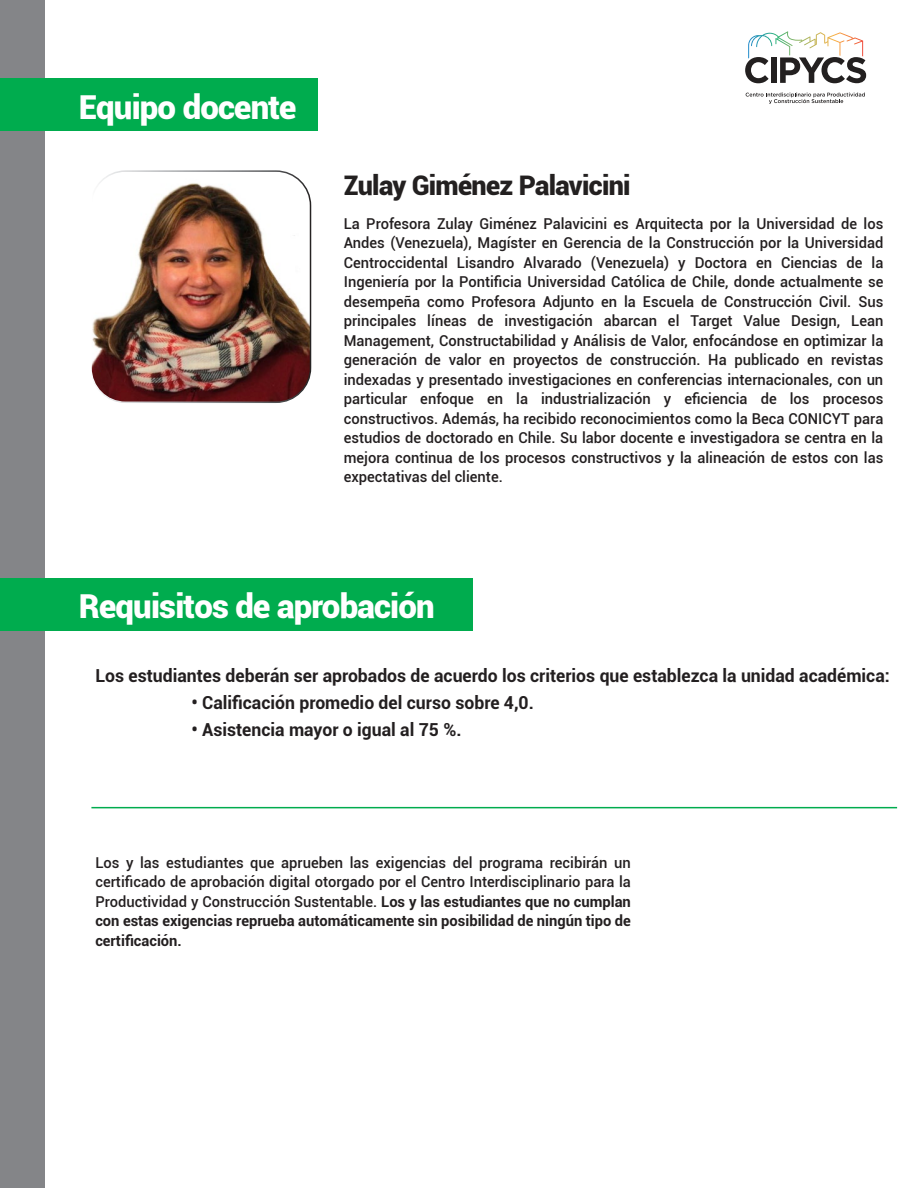
<style>
.page{position:relative;width:918px;height:1188px;background:#fff}
.page>*{position:absolute;margin:0;border:0;box-sizing:border-box;transform-origin:0 0}
.t1{font:900 33px "Roboto";letter-spacing:-.025em;color:#fff}
.t2{font:900 27px "Roboto";letter-spacing:-.025em;color:#232020}
.t3{font:700 18px "Roboto";color:#231f20}
.t4{font:500 15px/19.5px "Roboto";color:#231f20;text-align:justify}
.s1{font-weight:700}
</style>
<div class="page">
<div style="left:0;top:0;width:45px;height:1188px;background:#848588"></div>
<div style="left:0;top:78px;width:318px;height:53px;background:#00ac4e"></div>
<div style="left:0;top:579px;width:472px;height:52px;background:#00ac4e"></div>
<svg style="left:745px;top:31px;width:121px;height:52px"></svg>
<svg style="left:746px;top:93px;width:119px;height:11px"></svg>
<hr style="left:91px;top:807px;width:806px;height:1px;background:#00ac4e">
<img style="left:93px;top:173px;width:218px;height:229px">
<div style="left:90px;top:170px;width:221px;height:233px;border:2px solid #fff;border-radius:34px"></div>
<h1 class="t1" style="left:79px;top:84px;width:219px">Equipo docente</h1>
<h2 class="t2" style="left:344px;top:166px;width:288px">Zulay Giménez Palavicini</h2>
<p class="t4" style="left:344px;top:213px;width:541px">La Profesora Zulay Giménez Palavicini es Arquitecta por la Universidad de los Andes (Venezuela), Magíster en Gerencia de la Construcción por la Universidad Centroccidental Lisandro Alvarado (Venezuela) y Doctora en Ciencias de la Ingeniería por la Pontificia Universidad Católica de Chile, donde actualmente se desempeña como Profesora Adjunto en la Escuela de Construcción Civil. Sus principales líneas de investigación abarcan el Target Value Design, Lean Management, Constructabilidad y Análisis de Valor, enfocándose en optimizar la generación de valor en proyectos de construcción. Ha publicado en revistas indexadas y presentado investigaciones en conferencias internacionales, con un particular enfoque en la industrialización y eficiencia de los procesos constructivos. Además, ha recibido reconocimientos como la Beca CONICYT para estudios de doctorado en Chile. Su labor docente e investigadora se centra en la mejora continua de los procesos constructivos y la alineación de estos con las expectativas del cliente.</p>
<h1 class="t1" style="left:79px;top:583px;width:357px">Requisitos de aprobación</h1>
<p class="t3" style="left:95px;top:663px;width:796px">Los estudiantes deberán ser aprobados de acuerdo los criterios que establezca la unidad académica:</p>
<p class="t3" style="left:191px;top:690px;width:344px">• Calificación promedio del curso sobre 4,0.</p>
<p class="t3" style="left:191px;top:717px;width:272px">• Asistencia mayor o igual al 75 %.</p>
<p class="t4" style="left:95px;top:852px;width:537px">Los y las estudiantes que aprueben las exigencias del programa recibirán un certificado de aprobación digital otorgado por el Centro Interdisciplinario para la Productividad y Construcción Sustentable. <span class="s1">Los y las estudiantes que no cumplan con estas exigencias reprueba automáticamente sin posibilidad de ningún tipo de certificación.</span></p>
</div>
